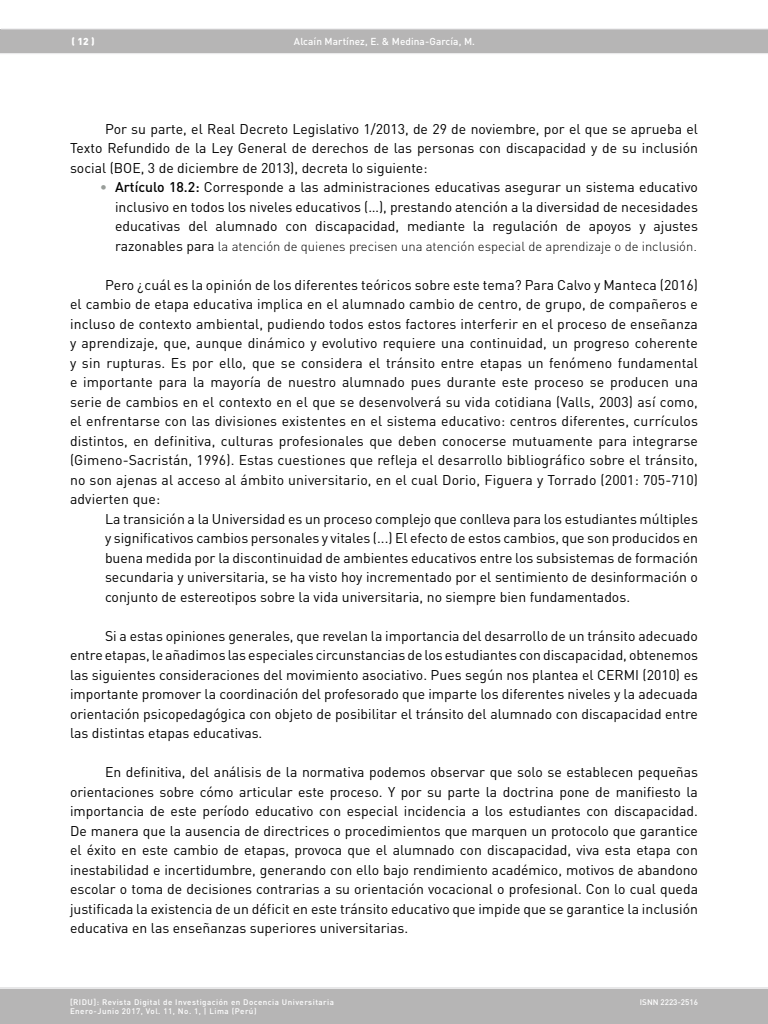
<style>
.page{position:relative;width:768px;height:1024px;background:#fff}
.page>*{position:absolute;margin:0;border:0;box-sizing:border-box;transform-origin:0 0}
.Normal{font:14px/19.5px "DIN Pro";color:#000;text-align:justify}
.t1{font:300 13px "DIN Pro";color:#000}
.t2{font:500 10px "DIN Pro";letter-spacing:.01em;color:#fff}
.t3{font:900 10px "DIN Pro";color:#fff}
.t4{font:500 8px/9px "DIN Pro";letter-spacing:.06em;color:#fff}
.t5{font:500 8px "DIN Pro";color:#fff}
.s1{font-weight:700;color:#999e9a}
.s2{font-weight:500}
.s3{font-weight:400;font-size:14px}
.s4{font-style:italic}
</style>
<div class="page">
<div style="left:0;top:29px;width:768px;height:24px;background:#b6b5b5"></div>
<hr style="left:0;top:53px;width:768px;height:1px;background:#e7e7e8">
<hr style="left:1px;top:29px;width:767px;height:1px;background:#e7e7e8">
<div style="left:0;top:988px;width:768px;height:36px;background:#b6b5b5"></div>
<hr style="left:0;top:987px;width:768px;height:2px;background:#e7e7e8">
<p class="t3" style="left:72px;top:35px;width:25px">( 12 )</p>
<p class="t2" style="left:294px;top:35px;width:183px">Alcaín Martínez, E. &amp; Medina-García, M.</p>
<p class="Normal" style="left:70px;top:118px;width:630px;text-indent:35px">Por su parte, el Real Decreto Legislativo 1/2013, de 29 de noviembre, por el que se aprueba el Texto Refundido de la Ley General de derechos de las personas con discapacidad y de su inclusión social (BOE, 3 de diciembre de 2013), decreta lo siguiente:</p>
<p class="Normal" style="left:115px;top:177px;width:585px;text-indent:-15px"><span class="s1">•</span> <span class="s2">Artículo 18.2:</span> Corresponde a las administraciones educativas asegurar un sistema educativo inclusivo en todos los niveles educativos (…), prestando atención a la diversidad de necesidades educativas del alumnado con discapacidad, mediante la regulación de apoyos y ajustes</p>
<p class="t1" style="left:115px;top:237px;width:586px"><span class="s3">razonables para</span> la atención de quienes precisen una atención especial de aprendizaje o de inclusión<span class="s4">.</span></p>
<p class="Normal" style="left:70px;top:274px;width:630px;text-indent:35px">Pero ¿cuál es la opinión de los diferentes teóricos sobre este tema? Para Calvo y Manteca (2016) el cambio de etapa educativa implica en el alumnado cambio de centro, de grupo, de compañeros e incluso de contexto ambiental, pudiendo todos estos factores interferir en el proceso de enseñanza y aprendizaje, que, aunque dinámico y evolutivo requiere una continuidad, un progreso coherente y sin rupturas. Es por ello, que se considera el tránsito entre etapas un fenómeno fundamental e importante para la mayoría de nuestro alumnado pues durante este proceso se producen una serie de cambios en el contexto en el que se desenvolverá su vida cotidiana (Valls, 2003) así como, el enfrentarse con las divisiones existentes en el sistema educativo: centros diferentes, currículos distintos, en definitiva, culturas profesionales que deben conocerse mutuamente para integrarse (Gimeno-Sacristán, 1996). Estas cuestiones que refleja el desarrollo bibliográfico sobre el tránsito, no son ajenas al acceso al ámbito universitario, en el cual Dorio, Figuera y Torrado (2001: 705-710) advierten que:</p>
<p class="Normal" style="left:105px;top:508px;width:594px">La transición a la Universidad es un proceso complejo que conlleva para los estudiantes múltiples y significativos cambios personales y vitales (...) El efecto de estos cambios, que son producidos en buena medida por la discontinuidad de ambientes educativos entre los subsistemas de formación secundaria y universitaria, se ha visto hoy incrementado por el sentimiento de desinformación o conjunto de estereotipos sobre la vida universitaria, no siempre bien fundamentados.</p>
<p class="Normal" style="left:70px;top:625px;width:630px;text-indent:35px">Si a estas opiniones generales, que revelan la importancia del desarrollo de un tránsito adecuado entre etapas, le añadimos las especiales circunstancias de los estudiantes con discapacidad, obtenemos las siguientes consideraciones del movimiento asociativo. Pues según nos plantea el CERMI (2010) es importante promover la coordinación del profesorado que imparte los diferentes niveles y la adecuada orientación psicopedagógica con objeto de posibilitar el tránsito del alumnado con discapacidad entre las distintas etapas educativas.</p>
<p class="Normal" style="left:70px;top:762px;width:630px;text-indent:35px">En definitiva, del análisis de la normativa podemos observar que solo se establecen pequeñas orientaciones sobre cómo articular este proceso. Y por su parte la doctrina pone de manifiesto la importancia de este período educativo con especial incidencia a los estudiantes con discapacidad.<br>De manera que la ausencia de directrices o procedimientos que marquen un protocolo que garantice el éxito en este cambio de etapas, provoca que el alumnado con discapacidad, viva esta etapa con inestabilidad e incertidumbre, generando con ello bajo rendimiento académico, motivos de abandono escolar o toma de decisiones contrarias a su orientación vocacional o profesional. Con lo cual queda justificada la existencia de un déficit en este tránsito educativo que impide que se garantice la inclusión educativa en las enseñanzas superiores universitarias.</p>
<p class="t4" style="left:70px;top:997px;width:266px">[RIDU]: Revista Digital de Investigación en Docencia Universitaria<br>Enero-Junio 2017, Vol. 11, No. 1, | Lima (Perú)</p>
<p class="t5" style="left:640px;top:997px;width:60px">ISNN 2223-2516</p>
</div>
